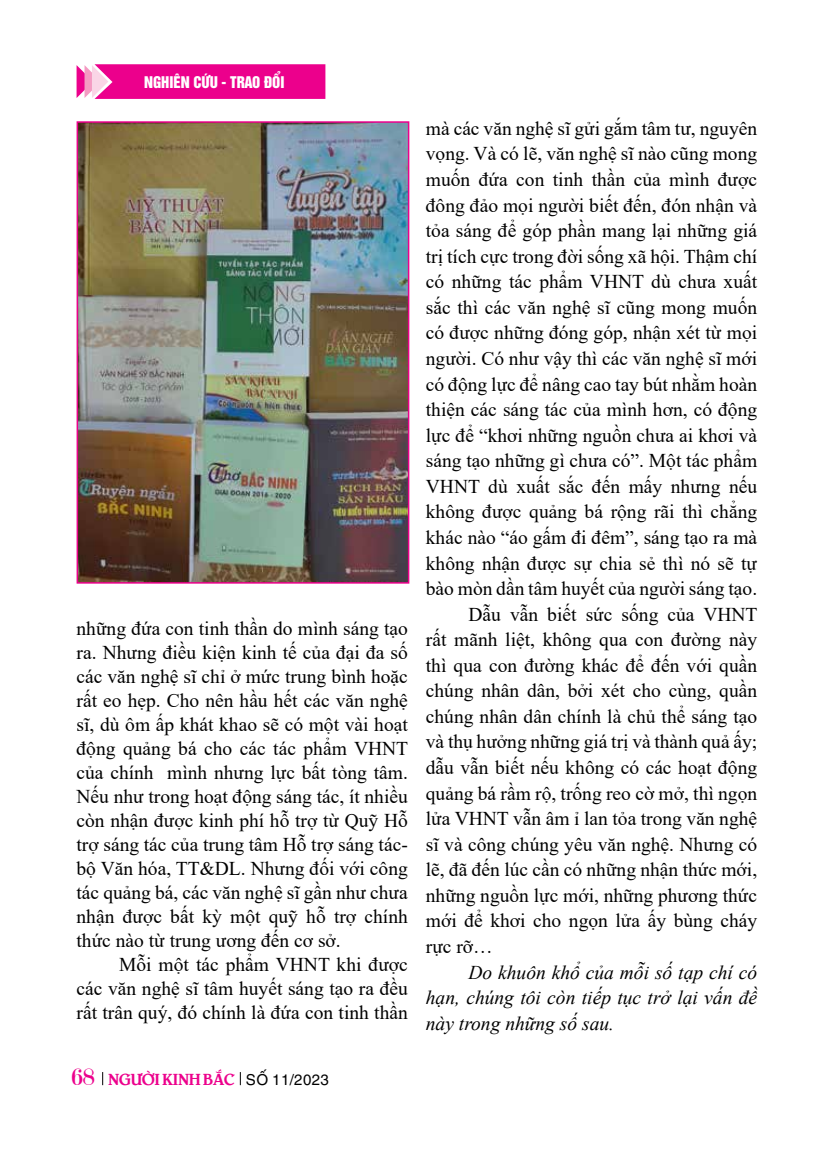
<style>
.page{position:relative;width:821px;height:1149px;background:#fff}
.page>*{position:absolute;margin:0;border:0;box-sizing:border-box;transform-origin:0 0}
.t1{font:19.5px/24px "Times New Roman";color:#000;text-align:justify}
.t2{font:italic 19.5px/25.5px "Times New Roman";color:#000;text-align:justify}
.t3{font:15px "UTM Bienvenue";color:#ec008c}
.t4{font:14.7px "UTM Helvet Ins";color:#fff}
.s1{font-family:"Modern";font-size:25.65px}
.s2{font-family:"UTM Helve";color:#000}
</style>
<div class="page">
<svg style="left:102px;top:1072px;width:1px;height:12px"></svg>
<svg style="left:240px;top:1072px;width:1px;height:12px"></svg>
<svg style="left:77px;top:64px;width:248px;height:35px;background:#ee1e99"></svg>
<div style="left:117px;top:76px;width:194px;height:15px;background:#ec008c"></div>
<img style="left:80px;top:124px;width:326px;height:456px">
<div style="left:77px;top:121px;width:332px;height:462px;border:2px solid #ec008c"></div>
<p class="t4" style="left:144px;top:70px;width:142px">NGHIÊN CỨU - TRAO ĐỔI</p>
<p class="t1" style="left:77px;top:615px;width:333px">những đứa con tinh thần do mình sáng tạo ra. Nhưng điều kiện kinh tế của đại đa số các văn nghệ sĩ chỉ ở mức trung bình hoặc rất eo hẹp. Cho nên hầu hết các văn nghệ sĩ, dù ôm ấp khát khao sẽ có một vài hoạt động quảng bá cho các tác phẩm VHNT của chính mình nhưng lực bất tòng tâm.<br>Nếu như trong hoạt động sáng tác, ít nhiều còn nhận được kinh phí hỗ trợ từ Quỹ Hỗ trợ sáng tác của trung tâm Hỗ trợ sáng tác&shy;bộ Văn hóa, TT&amp;DL. Nhưng đối với công tác quảng bá, các văn nghệ sĩ gần như chưa nhận được bất kỳ một quỹ hỗ trợ chính thức nào từ trung ương đến cơ sở.</p>
<p class="t1" style="left:77px;top:951px;width:333px;text-indent:43px">Mỗi một tác phẩm VHNT khi được các văn nghệ sĩ tâm huyết sáng tạo ra đều rất trân quý, đó chính là đứa con tinh thần</p>
<p class="t3" style="left:71px;top:1066px;width:260px"><span class="s1">68</span> NGƯỜI KINH BẮC <span class="s2">SỐ 11/2023</span></p>
<p class="t1" style="left:426px;top:116px;width:333px">mà các văn nghệ sĩ gửi gắm tâm tư, nguyên</p>
<p class="t1" style="left:426px;top:141px;width:333px">vọng. Và có lẽ, văn nghệ sĩ nào cũng mong</p>
<p class="t1" style="left:426px;top:167px;width:333px">muốn đứa con tinh thần của mình được</p>
<p class="t1" style="left:426px;top:192px;width:333px">đông đảo mọi người biết đến, đón nhận và</p>
<p class="t1" style="left:426px;top:218px;width:333px">tỏa sáng để góp phần mang lại những giá</p>
<p class="t1" style="left:426px;top:243px;width:333px">trị tích cực trong đời sống xã hội. Thậm chí</p>
<p class="t1" style="left:426px;top:269px;width:333px">có những tác phẩm VHNT dù chưa xuất</p>
<p class="t1" style="left:426px;top:294px;width:333px">sắc thì các văn nghệ sĩ cũng mong muốn</p>
<p class="t1" style="left:426px;top:320px;width:333px">có được những đóng góp, nhận xét từ mọi</p>
<p class="t1" style="left:426px;top:346px;width:333px">người. Có như vậy thì các văn nghệ sĩ mới</p>
<p class="t1" style="left:426px;top:371px;width:333px">có động lực để nâng cao tay bút nhằm hoàn</p>
<p class="t1" style="left:426px;top:397px;width:333px">thiện các sáng tác của mình hơn, có động</p>
<p class="t1" style="left:426px;top:422px;width:333px">lực để “khơi những nguồn chưa ai khơi và</p>
<p class="t1" style="left:426px;top:448px;width:333px">sáng tạo những gì chưa có”. Một tác phẩm</p>
<p class="t1" style="left:426px;top:473px;width:333px">VHNT dù xuất sắc đến mấy nhưng nếu</p>
<p class="t1" style="left:426px;top:499px;width:333px">không được quảng bá rộng rãi thì chẳng</p>
<p class="t1" style="left:426px;top:524px;width:333px">khác nào “áo gấm đi đêm”, sáng tạo ra mà</p>
<p class="t1" style="left:426px;top:550px;width:333px">không nhận được sự chia sẻ thì nó sẽ tự</p>
<p class="t1" style="left:426px;top:575px;width:333px">bào mòn dần tâm huyết của người sáng tạo.</p>
<p class="t1" style="left:468px;top:601px;width:290px">Dẫu vẫn biết sức sống của VHNT</p>
<p class="t1" style="left:426px;top:627px;width:333px">rất mãnh liệt, không qua con đường này</p>
<p class="t1" style="left:426px;top:652px;width:333px">thì qua con đường khác để đến với quần</p>
<p class="t1" style="left:426px;top:678px;width:333px">chúng nhân dân, bởi xét cho cùng, quần</p>
<p class="t1" style="left:426px;top:703px;width:333px">chúng nhân dân chính là chủ thể sáng tạo</p>
<p class="t1" style="left:426px;top:729px;width:333px">và thụ hưởng những giá trị và thành quả ấy;</p>
<p class="t1" style="left:426px;top:754px;width:333px">dẫu vẫn biết nếu không có các hoạt động</p>
<p class="t1" style="left:426px;top:780px;width:333px">quảng bá rầm rộ, trống reo cờ mở, thì ngọn</p>
<p class="t1" style="left:426px;top:805px;width:333px">lửa VHNT vẫn âm ỉ lan tỏa trong văn nghệ</p>
<p class="t1" style="left:426px;top:831px;width:333px">sĩ và công chúng yêu văn nghệ. Nhưng có</p>
<p class="t1" style="left:426px;top:856px;width:333px">lẽ, đã đến lúc cần có những nhận thức mới,</p>
<p class="t1" style="left:426px;top:882px;width:333px">những nguồn lực mới, những phương thức</p>
<p class="t1" style="left:426px;top:908px;width:333px">mới để khơi cho ngọn lửa ấy bùng cháy</p>
<p class="t1" style="left:426px;top:933px;width:68px">rực rỡ…</p>
<p class="t2" style="left:426px;top:958px;width:333px;text-indent:43px">Do khuôn khổ của mỗi số tạp chí có hạn, chúng tôi còn tiếp tục trở lại vấn đề này trong những số sau.</p>
</div>
